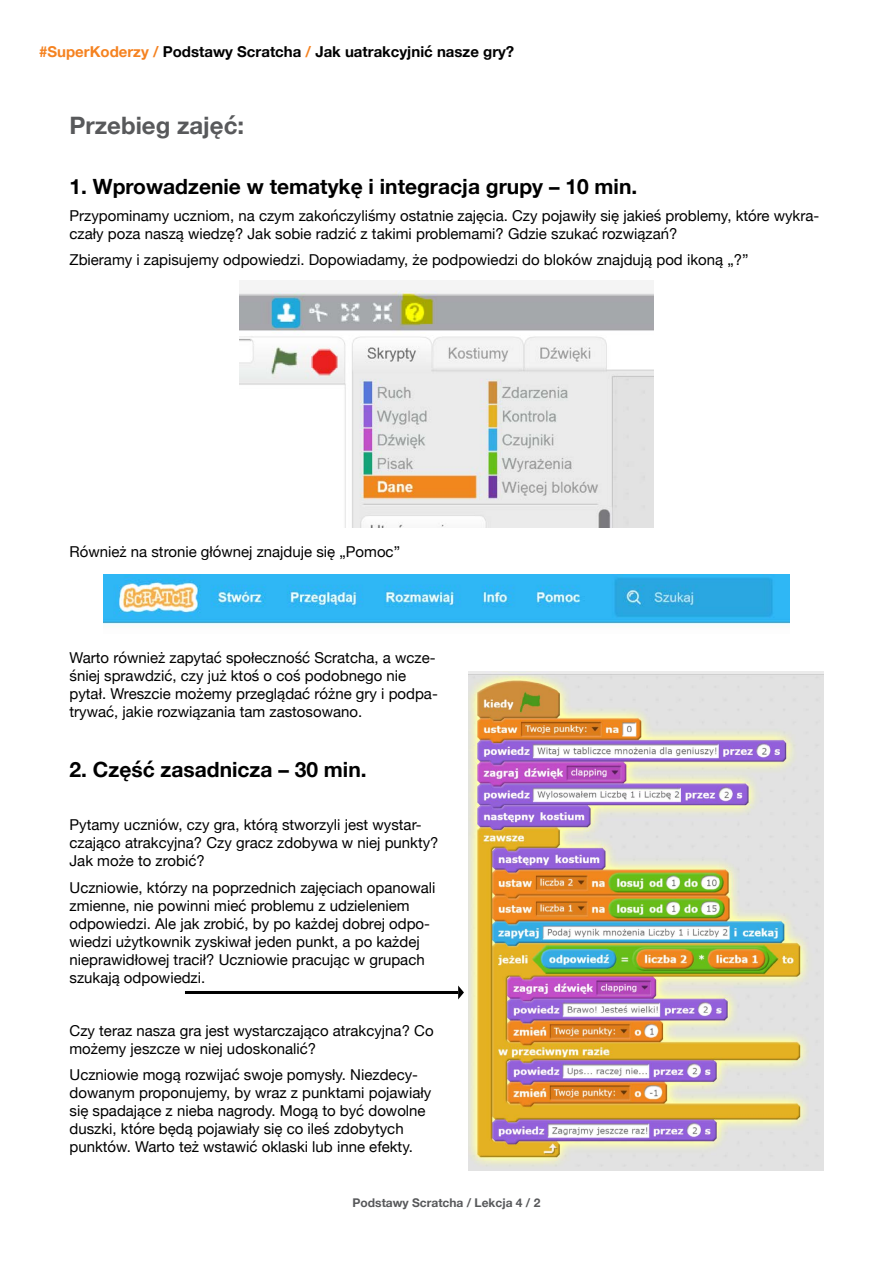
<style>
.page{position:relative;width:893px;height:1263px;background:#fff}
.page>*{position:absolute;margin:0;border:0;box-sizing:border-box;transform-origin:0 0}
.t1{font:700 24px "Helvetica Neue";color:#58595b}
.t2{font:700 21px "Helvetica Neue";color:#000}
.t3{font:15px/18px "Helvetica Neue";color:#000}
.t4{font:700 15px "Helvetica Neue";color:#000}
.t5{font:700 12px "Helvetica Neue";color:#58595b}
.s1{color:#f58220}
</style>
<div class="page">
<img style="left:240px;top:281px;width:413px;height:246px">
<img style="left:103px;top:574px;width:687px;height:50px">
<img style="left:469px;top:671px;width:354px;height:500px">
<svg style="left:458px;top:985px;width:6px;height:14px"></svg>
<hr style="left:185px;top:991px;width:273px;height:3px;background:#000">
<p class="t4" style="left:39px;top:40px;width:477px"><span class="s1">#SuperKoderzy /</span> Podstawy Scratcha <span class="s1">/</span> Jak uatrakcyjnić nasze gry?</p>
<h1 class="t1" style="left:70px;top:107px;width:176px">Przebieg zajęć:</h1>
<h2 class="t2" style="left:70px;top:170px;width:569px">1. Wprowadzenie w tematykę i integracja grupy – 10 min.</h2>
<p class="t3" style="left:70px;top:207px;width:751px">Przypominamy uczniom, na czym zakończyliśmy ostatnie zajęcia. Czy pojawiły się jakieś problemy, które wykra&shy;czały poza naszą wiedzę? Jak sobie radzić z takimi problemami? Gdzie szukać rozwiązań?</p>
<p class="t3" style="left:70px;top:252px;width:680px">Zbieramy i zapisujemy odpowiedzi. Dopowiadamy, że podpowiedzi do bloków znajdują pod ikoną „?”</p>
<p class="t3" style="left:70px;top:543px;width:332px">Również na stronie głównej znajduje się „Pomoc”</p>
<p class="t3" style="left:70px;top:649px;width:370px">Warto również zapytać społeczność Scratcha, a wcze&shy;śniej sprawdzić, czy już ktoś o coś podobnego nie pytał. Wreszcie możemy przeglądać różne gry i podpa&shy;trywać, jakie rozwiązania tam zastosowano.</p>
<h2 class="t2" style="left:70px;top:753px;width:299px">2. Część zasadnicza – 30 min.</h2>
<p class="t3" style="left:70px;top:816px;width:371px">Pytamy uczniów, czy gra, którą stworzyli jest wystar&shy;czająco atrakcyjna? Czy gracz zdobywa w niej punkty?<br>Jak może to zrobić?</p>
<p class="t3" style="left:70px;top:879px;width:368px">Uczniowie, którzy na poprzednich zajęciach opanowali zmienne, nie powinni mieć problemu z udzieleniem odpowiedzi. Ale jak zrobić, by po każdej dobrej odpo&shy;wiedzi użytkownik zyskiwał jeden punkt, a po każdej nieprawidłowej tracił? Uczniowie pracując w grupach szukają odpowiedzi.</p>
<p class="t3" style="left:70px;top:1022px;width:366px">Czy teraz nasza gra jest wystarczająco atrakcyjna? Co możemy jeszcze w niej udoskonalić?</p>
<p class="t3" style="left:70px;top:1066px;width:363px">Uczniowie mogą rozwijać swoje pomysły. Niezdecy&shy;dowanym proponujemy, by wraz z punktami pojawiały się spadające z nieba nagrody. Mogą to być dowolne duszki, które będą pojawiały się co ileś zdobytych punktów. Warto też wstawić oklaski lub inne efekty.</p>
<p class="t5" style="left:353px;top:1194px;width:189px">Podstawy Scratcha / Lekcja 4 / 2</p>
</div>
